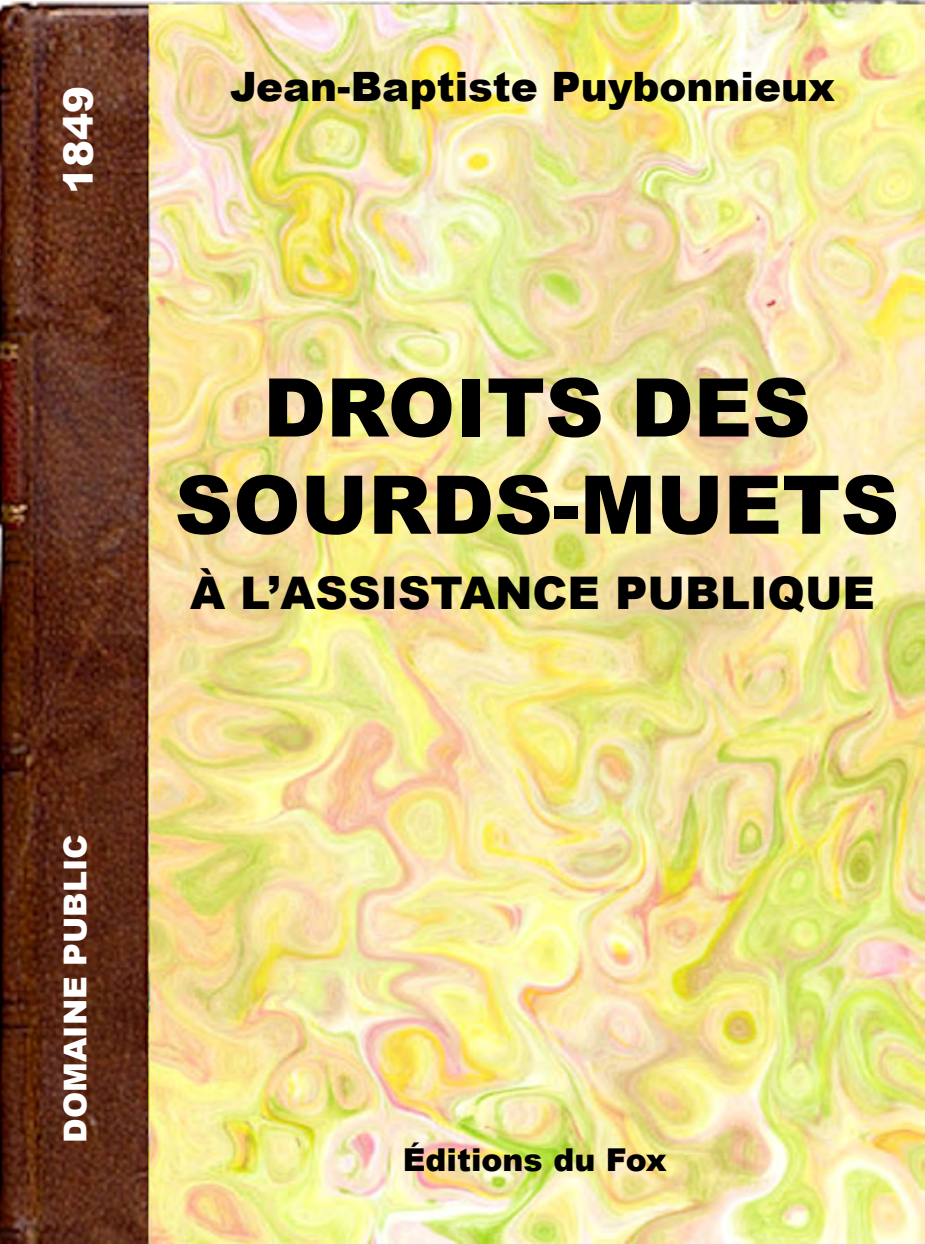
<style>
.page{position:relative;width:925px;height:1244px;background:#fff}
.page>*{position:absolute;margin:0;border:0;box-sizing:border-box;transform-origin:0 0}
.t1{font:900 81px/97.2px "Arial";color:#000;text-align:center}
.t2{font:900 45px "Arial";color:#000}
.t3{font:900 40.5px "Arial";color:#000}
.t4{font:900 40.5px "Arial";color:#fff}
.t5{font:900 31.5px "Arial";color:#000}
.t6{font:900 31.5px "Arial";color:#fff}
</style>
<div class="page">
<img style="left:0;top:1px;width:925px;height:1243px">
<p class="t4" style="left:49px;top:194px;width:110px;rotate:-90deg">1849</p>
<p class="t3" style="left:230px;top:57px;width:606px">JEAN-BAPTISTE PUYBONNIEUX</p>
<h1 class="t1" style="left:175px;top:356px;width:726px">DROITS DES<br>SOURDS-MUETS</h1>
<p class="t2" style="left:190px;top:560px;width:306px">À L’ASSISTANC</p>
<p class="t2" style="left:567px;top:560px;width:309px">E PUBLIQUE</p>
<p class="t6" style="left:52px;top:1142px;width:309px;rotate:-90deg">DOMAI NE PUBLIC</p>
<p class="t5" style="left:403px;top:1136px;width:265px">ÉDITIONS DU FOX</p>
</div>
